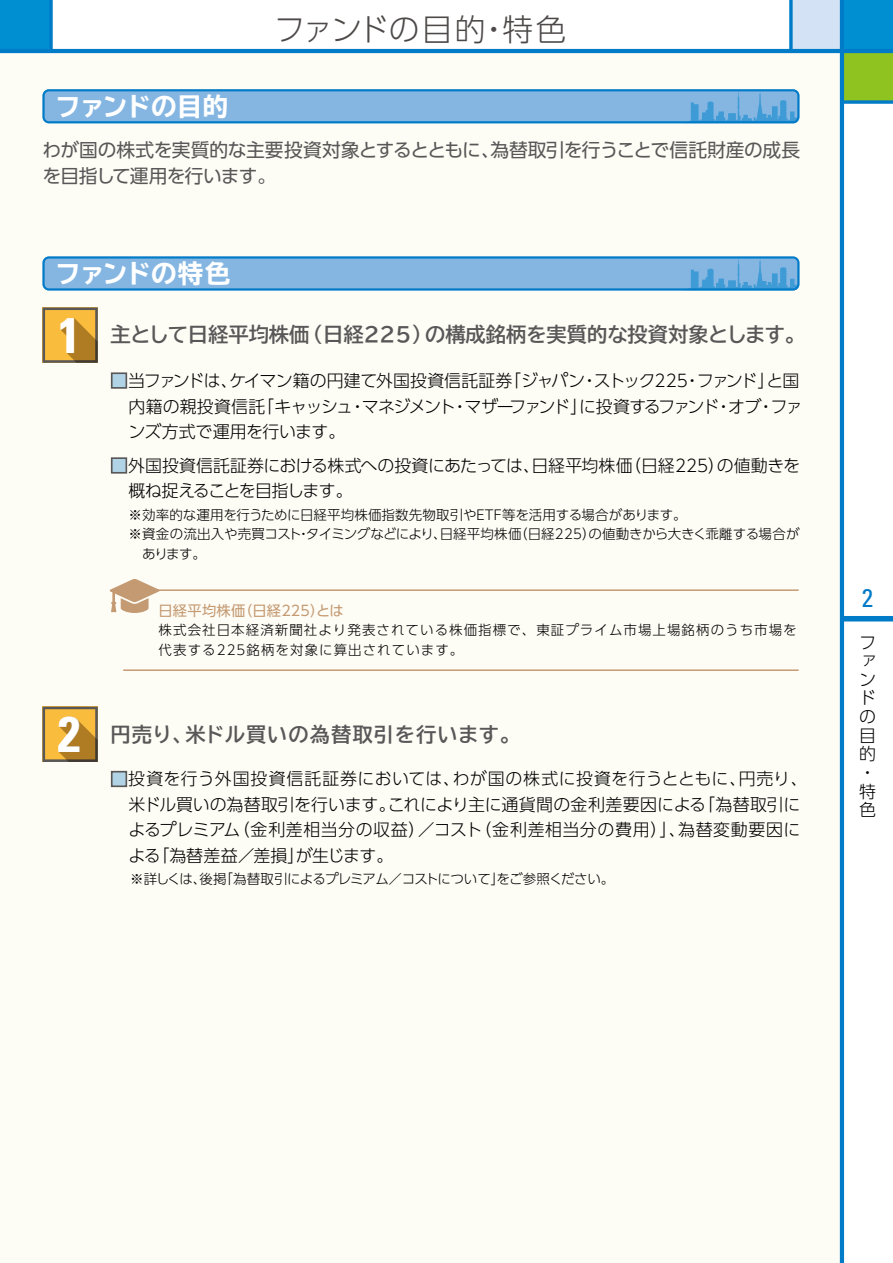
<style>
.page{position:relative;width:893px;height:1263px;background:#fff}
.page>*{position:absolute;margin:0;border:0;box-sizing:border-box;transform-origin:0 0}
.t1{font:700 condensed 49.95px "Univers";color:#fff}
.t2{font:300 30.75px "UD Shin Go Pro";letter-spacing:.005em;color:#4c4948}
.t3{font:700 expanded 25.5px "TBUD Go Std";letter-spacing:-.025em;color:#fff}
.t4{font:condensed 25.5px "Univers";color:#007bc7}
.t5{font:700 20.25px "TBUD Go Std";color:#595757}
.t6{font:700 20.25px "TBUD Go Std";letter-spacing:.05em;color:#595757}
.t7{font:18.75px/26.2px "UD Shin Go Pro";letter-spacing:-.025em;color:#595757}
.t8{font:300 16.95px/25.5px "UD Shin Go Pro";letter-spacing:.01em;color:#000}
.t9{font:300 16.95px/25.5px "UD Shin Go Pro";letter-spacing:-.045em;color:#000}
.t10{font:300 16.95px/18.6px "UD Shin Go Pro";letter-spacing:-.01em;color:#000}
.t11{font:14.25px "UD Shin Go Pro";letter-spacing:.01em;color:#c49a72}
.t12{font:300 13.5px "UD Shin Go Pro";letter-spacing:.01em;color:#000}
.t13{font:300 13.5px/19.5px "UD Shin Go Pro";letter-spacing:.075em;color:#000}
.t14{font:300 13.5px "UD Shin Go Pro";letter-spacing:-.05em;color:#000}
.s1{color:#b1d3e6}
</style>
<div class="page">
<div style="left:0;top:49px;width:841px;height:1214px;background:#fdfcf5"></div>
<div style="left:791px;top:0;width:51px;height:51px;background:#d3e2f4"></div>
<div style="left:842px;top:0;width:51px;height:51px;background:#008fd1"></div>
<div style="left:0;top:0;width:51px;height:51px;background:#008fd1"></div>
<div style="left:842px;top:51px;width:51px;height:51px;background:#8fc31f"></div>
<svg style="left:49px;top:0;width:4px;height:49px"></svg>
<div style="left:842px;top:616px;width:51px;height:5px;background:#007bc7"></div>
<hr style="left:840px;top:0;width:4px;height:1263px;background:#007bc7">
<hr style="left:0;top:49px;width:893px;height:4px;background:#007bc7">
<svg style="left:844px;top:100px;width:49px;height:4px"></svg>
<svg style="left:789px;top:0;width:4px;height:49px"></svg>
<svg style="left:43px;top:256px;width:756px;height:34px;background:#73aede"></svg>
<svg style="left:43px;top:89px;width:756px;height:34px;background:#72aede"></svg>
<svg style="left:43px;top:307px;width:55px;height:56px;background:#ca9939"></svg>
<div style="left:111px;top:372px;width:16px;height:17px;border:2px solid #595757"></div>
<div style="left:111px;top:457px;width:16px;height:17px;border:2px solid #595757"></div>
<svg style="left:43px;top:707px;width:55px;height:55px;background:#c19135"></svg>
<div style="left:111px;top:771px;width:16px;height:16px;border:2px solid #595757"></div>
<hr style="left:123px;top:589px;width:676px;height:2px;background:#c49a72">
<hr style="left:123px;top:669px;width:676px;height:2px;background:#c49a72">
<svg style="left:110px;top:579px;width:50px;height:34px"></svg>
<h3 class="t3" style="left:55px;top:92px;width:175px">ファンドの目的</h3>
<h2 class="t2" style="left:274px;top:4px;width:294px">ファンドの目的・特色</h2>
<p class="t7" style="left:43px;top:136px;width:759px">わが国の株式を実質的な主要投資対象とするとともに、為替取引を行うことで信託財産の成長を目指して運用を行います。</p>
<h3 class="t3" style="left:55px;top:259px;width:177px">ファンドの特色</h3>
<h1 class="t1" style="left:58px;top:304px;width:24px">1</h1>
<p class="t5" style="left:111px;top:318px;width:696px">主として日経平均株価（日経225）の構成銘柄を実質的な投資対象とします。</p>
<p class="t9" style="left:129px;top:367px;width:676px;text-indent:-18px"><span class="s1">■</span>当ファンドは、ケイマン籍の円建て外国投資信託証券「ジャパン・ストック225・ファンド」と国内籍の親投資信託「キャッシュ・マネジメント・マザーファンド」に投資するファンド・オブ・ファンズ方式で運用を行います。</p>
<p class="t10" style="left:129px;top:452px;width:673px;line-height:25.5px;text-indent:-18px"><span class="s1">■</span>外国投資信託証券における株式への投資にあたっては、日経平均株価（日経225）の値動きを概ね捉えることを目指します。</p>
<p class="t12" style="left:129px;top:504px;width:559px">※効率的な運用を行うために日経平均株価指数先物取引やETF等を活用する場合があります。</p>
<p class="t12" style="left:129px;top:523px;width:672px">※資金の流出入や売買コスト・タイミングなどにより、日経平均株価（日経225）の値動きから大きく乖離する場合が</p>
<p class="t12" style="left:142px;top:543px;width:66px">あります。</p>
<p class="t11" style="left:158px;top:599px;width:187px">日経平均株価（日経225）とは</p>
<p class="t13" style="left:159px;top:620px;width:640px">株式会社日本経済新聞社より発表されている株価指標で、東証プライム市場上場銘柄のうち市場を代表する225銘柄を対象に算出されています。</p>
<h1 class="t1" style="left:58px;top:703px;width:24px">2</h1>
<p class="t6" style="left:111px;top:718px;width:411px">円売り、米ドル買いの為替取引を行います。</p>
<p class="t8" style="left:129px;top:766px;width:681px;text-indent:-18px"><span class="s1">■</span>投資を行う外国投資信託証券においては、わが国の株式に投資を行うとともに、円売り、米ドル買いの為替取引を行います。これにより主に通貨間の金利差要因による「為替取引によるプレミアム（金利差相当分の収益）／コスト（金利差相当分の費用）」、為替変動要因による「為替差益／差損」が生じます。</p>
<p class="t14" style="left:130px;top:868px;width:486px">※詳しくは、後掲「為替取引によるプレミアム／コストについて」をご参照ください。</p>
<h3 class="t4" style="left:862px;top:582px;width:13px">2</h3>
<p class="t10" style="left:859px;top:632px;width:18px">ファンドの目的・特色</p>
</div>
